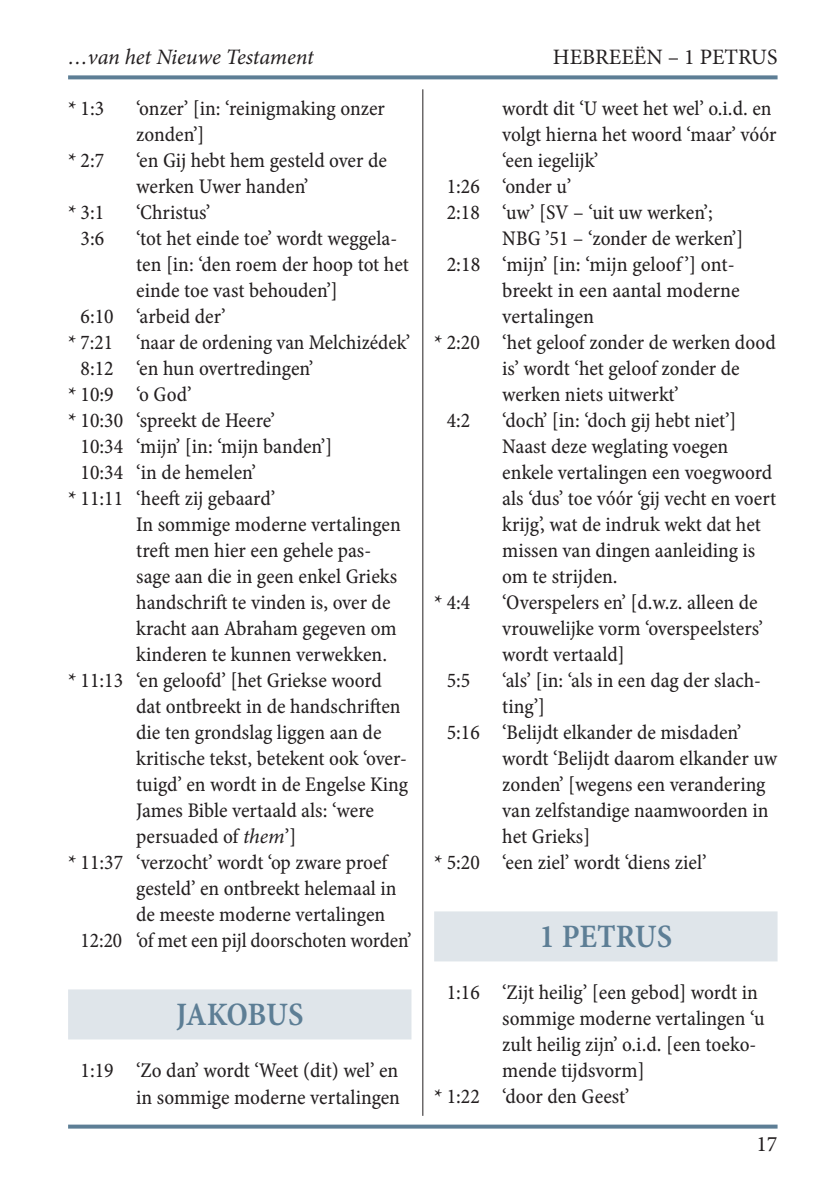
<style>
.page{position:relative;width:840px;height:1191px;background:#fff}
.page>*{position:absolute;margin:0;border:0;box-sizing:border-box;transform-origin:0 0}
.t1{font:33px "Minion Pro Semibold Cn Capt";letter-spacing:-.005em;color:#5d7e95}
.t2{font:italic 22px "Minion Pro";letter-spacing:-.01em;color:#231f20}
.t3{font:22px "Minion Pro";color:#231f20}
.t4{font:21px/26px "Minion Pro Cn Capt";color:#231f20}
.s1{font-family:"Minion Pro";font-style:italic}
</style>
<div class="page">
<svg style="left:68px;top:75px;width:709px;height:4px;background:#6c8a9f"></svg>
<svg style="left:68px;top:1124px;width:709px;height:4px;background:#7591a5"></svg>
<hr style="left:422px;top:89px;width:1px;height:1026px;background:#231f20">
<div style="left:68px;top:989px;width:343px;height:50px;background:#dfe5ea"></div>
<div style="left:434px;top:911px;width:343px;height:50px;background:#dfe5ea"></div>
<p class="t2" style="left:68px;top:42px;width:247px">…van het Nieuwe Testament</p>
<p class="t4" style="left:68px;top:96px;width:38px">* 1:3</p>
<p class="t4" style="left:136px;top:96px;width:250px">‘onzer’ [in: ‘reinigmaking onzer zonden’]</p>
<p class="t4" style="left:68px;top:148px;width:38px">* 2:7</p>
<p class="t4" style="left:136px;top:148px;width:252px">‘en Gij hebt hem gesteld over de werken Uwer handen’</p>
<p class="t4" style="left:68px;top:200px;width:38px">* 3:1</p>
<p class="t4" style="left:136px;top:200px;width:76px">‘Christus’</p>
<p class="t4" style="left:81px;top:226px;width:25px">3:6</p>
<p class="t4" style="left:136px;top:226px;width:262px">‘tot het einde toe’ wordt weggela-</p>
<p class="t4" style="left:136px;top:252px;width:274px">ten [in: ‘den roem der hoop tot het</p>
<p class="t4" style="left:136px;top:278px;width:203px">einde toe vast behouden’]</p>
<p class="t4" style="left:81px;top:304px;width:146px">6:10 ‘arbeid der’</p>
<p class="t4" style="left:68px;top:330px;width:343px">* 7:21 ‘naar de ordening van Melchizédek’</p>
<p class="t4" style="left:81px;top:356px;width:234px">8:12 ‘en hun overtredingen’</p>
<p class="t4" style="left:68px;top:382px;width:125px">* 10:9 ‘o God’</p>
<p class="t4" style="left:68px;top:408px;width:208px">* 10:30 ‘spreekt de Heere’</p>
<p class="t4" style="left:81px;top:434px;width:253px">10:34 ‘mijn’ [in: ‘mijn banden’]</p>
<p class="t4" style="left:81px;top:460px;width:177px">10:34 ‘in de hemelen’</p>
<p class="t4" style="left:68px;top:486px;width:208px">* 11:11 ‘heeft zij gebaard’</p>
<p class="t4" style="left:136px;top:512px;width:266px">In sommige moderne vertalingen</p>
<p class="t4" style="left:136px;top:538px;width:236px">treft men hier een gehele pas-</p>
<p class="t4" style="left:136px;top:564px;width:262px">sage aan die in geen enkel Grieks</p>
<p class="t4" style="left:136px;top:590px;width:256px">handschrift te vinden is, over de</p>
<p class="t4" style="left:136px;top:616px;width:262px">kracht aan Abraham gegeven om</p>
<p class="t4" style="left:136px;top:642px;width:252px">kinderen te kunnen verwekken.</p>
<p class="t4" style="left:68px;top:668px;width:315px">* 11:13 ‘en geloofd’ [het Griekse woord</p>
<p class="t4" style="left:136px;top:694px;width:266px">dat ontbreekt in de handschriften</p>
<p class="t4" style="left:136px;top:720px;width:247px">die ten grondslag liggen aan de</p>
<p class="t4" style="left:136px;top:746px;width:272px">kritische tekst, betekent ook ‘over-</p>
<p class="t4" style="left:136px;top:772px;width:273px">tuigd’ en wordt in de Engelse King</p>
<p class="t4" style="left:136px;top:798px;width:239px">James Bible vertaald als: ‘were</p>
<p class="t4" style="left:136px;top:824px;width:161px">persuaded of <span class="s1">them</span>’]</p>
<p class="t4" style="left:68px;top:850px;width:321px">* 11:37 ‘verzocht’ wordt ‘op zware proef</p>
<p class="t4" style="left:136px;top:876px;width:262px">gesteld’ en ontbreekt helemaal in</p>
<p class="t4" style="left:136px;top:902px;width:250px">de meeste moderne vertalingen</p>
<p class="t4" style="left:81px;top:928px;width:332px">12:20 ‘of met een pijl doorschoten worden’</p>
<h1 class="t1" style="left:176px;top:992px;width:129px">JAKOBUS</h1>
<p class="t4" style="left:81px;top:1058px;width:321px;text-align:right">1:19 ‘Zo dan’ wordt ‘Weet (dit) wel’ en in sommige moderne vertalingen</p>
<p class="t3" style="left:552px;top:42px;width:226px">HEBREEËN – 1 PETRUS</p>
<p class="t4" style="left:502px;top:96px;width:271px">wordt dit ‘U weet het wel’ o.i.d. en</p>
<p class="t4" style="left:502px;top:122px;width:276px">volgt hierna het woord ‘maar’ vóór</p>
<p class="t4" style="left:502px;top:148px;width:98px">‘een iegelijk’</p>
<p class="t4" style="left:446px;top:174px;width:126px">1:26 ‘onder u’</p>
<p class="t4" style="left:446px;top:200px;width:267px">2:18 ‘uw’ [SV – ‘uit uw werken’;</p>
<p class="t4" style="left:502px;top:226px;width:242px">NBG ’51 – ‘zonder de werken’]</p>
<p class="t4" style="left:446px;top:252px;width:289px">2:18 ‘mijn’ [in: ‘mijn geloof ’] ont-</p>
<p class="t4" style="left:502px;top:278px;width:239px">breekt in een aantal moderne</p>
<p class="t4" style="left:502px;top:304px;width:93px">vertalingen</p>
<p class="t4" style="left:434px;top:330px;width:343px">* 2:20 ‘het geloof zonder de werken dood</p>
<p class="t4" style="left:502px;top:356px;width:239px">is’ wordt ‘het geloof zonder de</p>
<p class="t4" style="left:502px;top:382px;width:178px">werken niets uitwerkt’</p>
<p class="t4" style="left:446px;top:408px;width:25px">4:2</p>
<p class="t4" style="left:502px;top:408px;width:275px">‘doch’ [in: ‘doch gij hebt niet’]<br>Naast deze weglating voegen enkele vertalingen een voegwoord als ‘dus’ toe vóór ‘gij vecht en voert krijg’, wat de indruk wekt dat het missen van dingen aanleiding is om te strijden.</p>
<p class="t4" style="left:434px;top:590px;width:38px">* 4:4</p>
<p class="t4" style="left:502px;top:590px;width:262px">‘Overspelers en’ [d.w.z. alleen de vrouwelijke vorm ‘overspeelsters’ wordt vertaald]</p>
<p class="t4" style="left:446px;top:668px;width:25px">5:5</p>
<p class="t4" style="left:502px;top:668px;width:260px">‘als’ [in: ‘als in een dag der slach-</p>
<p class="t4" style="left:502px;top:694px;width:44px">ting’]</p>
<p class="t4" style="left:446px;top:720px;width:296px">5:16 ‘Belijdt elkander de misdaden’</p>
<p class="t4" style="left:502px;top:746px;width:276px">wordt ‘Belijdt daarom elkander uw</p>
<p class="t4" style="left:502px;top:772px;width:265px">zonden’ [wegens een verandering</p>
<p class="t4" style="left:502px;top:798px;width:267px">van zelfstandige naamwoorden in</p>
<p class="t4" style="left:502px;top:824px;width:89px">het Grieks]</p>
<p class="t4" style="left:434px;top:850px;width:274px">* 5:20 ‘een ziel’ wordt ‘diens ziel’</p>
<h1 class="t1" style="left:539px;top:914px;width:134px">1 PETRUS</h1>
<p class="t4" style="left:446px;top:980px;width:312px">1:16 ‘Zijt heilig’ [een gebod] wordt in</p>
<p class="t4" style="left:502px;top:1006px;width:263px">sommige moderne vertalingen ‘u</p>
<p class="t4" style="left:502px;top:1032px;width:255px">zult heilig zijn’ o.i.d. [een toeko-</p>
<p class="t4" style="left:502px;top:1058px;width:144px">mende tijdsvorm]</p>
<p class="t4" style="left:434px;top:1084px;width:197px">* 1:22 ‘door den Geest’</p>
<p class="t3" style="left:756px;top:1129px;width:23px">17</p>
</div>
